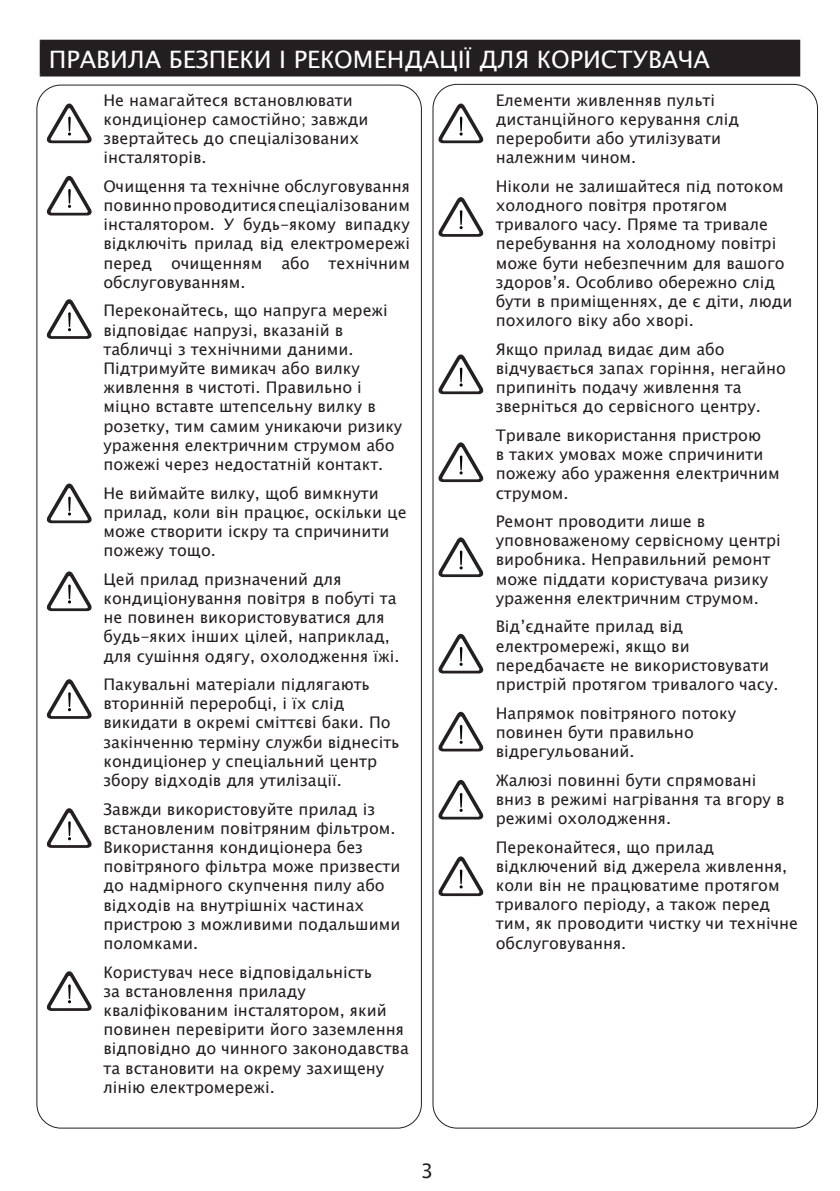
<style>
.page{position:relative;width:840px;height:1191px;background:#fff}
.page>*{position:absolute;margin:0;border:0;box-sizing:border-box;transform-origin:0 0}
.t1{font:24px "Lucida Sans Unicode";color:#fff}
.t2{font:20px "Lucida Sans Unicode";color:#231f20}
.t3{font:16px/19.2px "Lucida Sans Unicode";color:#231f20}
</style>
<div class="page">
<div style="left:41px;top:41px;width:757px;height:34px;background:#231f20"></div>
<hr style="left:40px;top:40px;width:759px;height:2px;background:#231f20">
<hr style="left:40px;top:42px;width:2px;height:32px;background:#231f20">
<hr style="left:797px;top:42px;width:2px;height:32px;background:#231f20">
<hr style="left:40px;top:74px;width:759px;height:2px;background:#231f20">
<svg style="left:46px;top:103px;width:46px;height:40px"></svg>
<svg style="left:46px;top:175px;width:46px;height:40px"></svg>
<svg style="left:46px;top:299px;width:46px;height:40px"></svg>
<svg style="left:46px;top:483px;width:46px;height:40px"></svg>
<svg style="left:46px;top:571px;width:46px;height:40px"></svg>
<svg style="left:46px;top:679px;width:46px;height:40px"></svg>
<svg style="left:46px;top:808px;width:46px;height:40px"></svg>
<svg style="left:46px;top:971px;width:46px;height:40px"></svg>
<svg style="left:438px;top:103px;width:46px;height:40px"></svg>
<svg style="left:438px;top:197px;width:46px;height:40px"></svg>
<svg style="left:438px;top:354px;width:46px;height:40px"></svg>
<svg style="left:438px;top:442px;width:46px;height:40px"></svg>
<svg style="left:438px;top:537px;width:46px;height:40px"></svg>
<svg style="left:438px;top:633px;width:46px;height:40px"></svg>
<svg style="left:438px;top:711px;width:46px;height:40px"></svg>
<svg style="left:438px;top:856px;width:46px;height:40px"></svg>
<svg style="left:438px;top:779px;width:46px;height:40px"></svg>
<h1 class="t1" style="left:49px;top:40px;width:662px">ПРАВИЛА БЕЗПЕКИ І РЕКОМЕНДАЦІЇ ДЛЯ КОРИСТУВАЧА</h1>
<p class="t3" style="left:103px;top:90px;width:266px">Не намагайтеся встановлювати кондиціонер самостійно; завжди звертайтесь до спеціалізованих інсталяторів.</p>
<p class="t3" style="left:103px;top:176px;width:308px;text-align:justify">Очищення та технічне обслуговування повинно проводитися спеціалізованим інсталятором. У будь-якому випадку відключіть прилад від електромережі перед очищенням або технічним обслуговуванням.</p>
<p class="t3" style="left:103px;top:301px;width:300px">Переконайтесь, що напруга мережі відповідає напрузі, вказаній в табличці з технічними даними.<br>Підтримуйте вимикач або вилку живлення в чистоті. Правильно і міцно вставте штепсельну вилку в розетку, тим самим уникаючи ризику ураження електричним струмом або пожежі через недостатній контакт.</p>
<p class="t3" style="left:103px;top:483px;width:305px">Не виймайте вилку, щоб вимкнути прилад, коли він працює, оскільки це може створити іскру та спричинити пожежу тощо.</p>
<p class="t3" style="left:103px;top:569px;width:297px">Цей прилад призначений для кондиціонування повітря в побуті та не повинен використовуватися для будь-яких інших цілей, наприклад, для сушіння одягу, охолодження їжі.</p>
<p class="t3" style="left:103px;top:675px;width:297px">Пакувальні матеріали підлягають вторинній переробці, і їх слід викидати в окремі сміттєві баки. По закінченню терміну служби віднесіть кондиціонер у спеціальний центр збору відходів для утилізації.</p>
<p class="t3" style="left:103px;top:799px;width:298px">Завжди використовуйте прилад із встановленим повітряним фільтром.<br>Використання кондиціонера без повітряного фільтра може призвести до надмірного скупчення пилу або відходів на внутрішніх частинах пристрою з можливими подальшими поломками.</p>
<p class="t3" style="left:103px;top:962px;width:307px">Користувач несе відповідальність<br>за встановлення приладу кваліфікованим інсталятором, який повинен перевірити його заземлення відповідно до чинного законодавства та встановити на окрему захищену лінію електромережі.</p>
<p class="t3" style="left:495px;top:90px;width:245px">Елементи живленняв пульті дистанційного керування слід переробити або утилізувати належним чином.</p>
<p class="t3" style="left:495px;top:176px;width:298px">Ніколи не залишайтеся під потоком холодного повітря протягом тривалого часу. Пряме та тривале перебування на холодному повітрі може бути небезпечним для вашого здоров’я. Особливо обережно слід бути в приміщеннях, де є діти, люди похилого віку або хворі.</p>
<p class="t3" style="left:495px;top:339px;width:291px">Якщо прилад видає дим або відчувається запах горіння, негайно припиніть подачу живлення та зверніться до сервісного центру.</p>
<p class="t3" style="left:495px;top:426px;width:285px">Тривале використання пристрою<br>в таких умовах може спричинити пожежу або ураження електричним струмом.</p>
<p class="t3" style="left:495px;top:512px;width:286px">Ремонт проводити лише в уповноваженому сервісному центрі виробника. Неправильний ремонт може піддати користувача ризику ураження електричним струмом.</p>
<p class="t3" style="left:495px;top:617px;width:284px">Від’єднайте прилад від електромережі, якщо ви передбачаєте не використовувати пристрій протягом тривалого часу.</p>
<p class="t3" style="left:495px;top:703px;width:242px">Напрямок повітряного потоку повинен бути правильно відрегульований.</p>
<p class="t3" style="left:495px;top:770px;width:290px">Жалюзі повинні бути спрямовані вниз в режимі нагрівання та вгору в режимі охолодження.</p>
<p class="t3" style="left:495px;top:837px;width:303px">Переконайтеся, що прилад відключений від джерела живлення, коли він не працюватиме протягом тривалого періоду, а також перед тим, як проводити чистку чи технічне обслуговування.</p>
<p class="t2" style="left:420px;top:1155px;width:14px">3</p>
</div>
